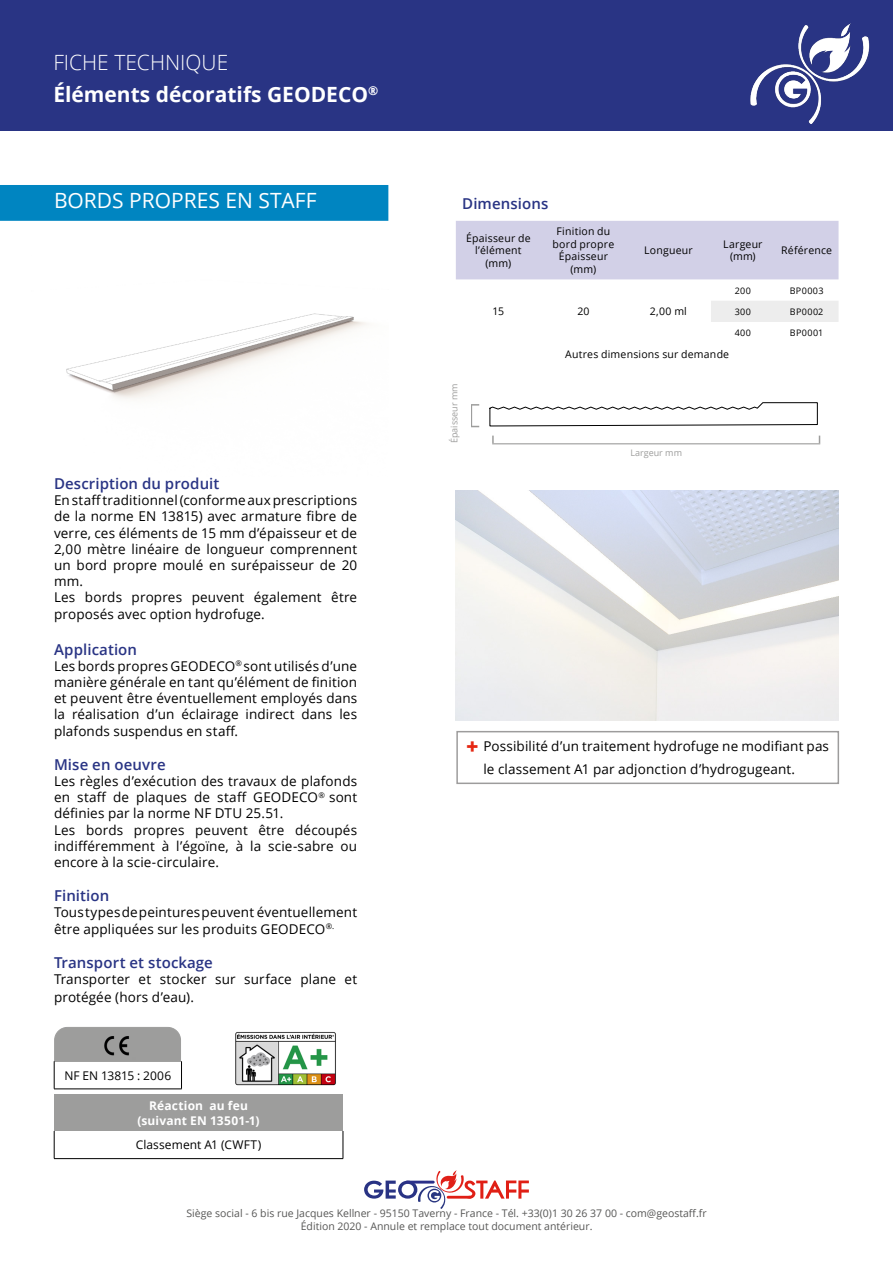
<style>
.page{position:relative;width:893px;height:1263px;background:#fff}
.page>*{position:absolute;margin:0;border:0;box-sizing:border-box;transform-origin:0 0}
.t1{font:700 21px "Open Sans";color:#fff}
.t2{font:21px "Open Sans";color:#fff}
.t3{font:300 21px "Open Sans";color:#fff}
.t4{font:600 15px "Open Sans";letter-spacing:.005em;color:#293484}
.t5{font:13.5px/16.2px "Open Sans";letter-spacing:.01em;color:#000}
.t6{font:12px "Open Sans";letter-spacing:.005em;color:#000}
.t7{font:700 12px/14.4px "Open Sans";letter-spacing:.015em;color:#fff;text-align:center}
.t8{font:10.5px/12.6px "Open Sans";color:#575756;text-align:center}
.t9{font:10.5px/12.6px "Open Sans";letter-spacing:.02em;color:#000;text-align:center}
.t10{font:9px "Open Sans";letter-spacing:.04em;color:#000}
.t11{font:9px "Open Sans";color:#9d9d9c}
.s1{font-weight:800;font-size:21px;color:#e52713}
</style>
<div class="page">
<div style="left:0;top:0;width:893px;height:130px;background:#293484"></div>
<img style="left:750px;top:23px;width:120px;height:101px">
<img style="left:66px;top:313px;width:301px;height:86px">
<svg style="left:364px;top:1170px;width:165px;height:39px"></svg>
<hr style="left:447px;top:1196px;width:24px;height:2px;background:#e01f15">
<img style="left:235px;top:1032px;width:101px;height:54px">
<svg style="left:54px;top:1027px;width:128px;height:61px"></svg>
<hr style="left:54px;top:1088px;width:128px;height:1px;background:#000">
<img style="left:101px;top:1033px;width:35px;height:26px">
<div style="left:54px;top:1094px;width:289px;height:37px;background:#9d9d9c"></div>
<svg style="left:54px;top:1131px;width:1px;height:27px"></svg>
<svg style="left:343px;top:1131px;width:1px;height:27px"></svg>
<hr style="left:54px;top:1158px;width:289px;height:1px;background:#000">
<div style="left:1px;top:186px;width:387px;height:34px;background:#0085c1"></div>
<div style="left:0;top:185px;width:388px;height:36px;border:2px solid #0085c1"></div>
<div style="left:456px;top:221px;width:382px;height:58px;background:#d2d0e7"></div>
<div style="left:711px;top:301px;width:127px;height:21px;background:#ededed"></div>
<div style="left:456px;top:731px;width:383px;height:53px;border:2px solid #9d9c9c"></div>
<img style="left:456px;top:490px;width:383px;height:231px">
<svg style="left:471px;top:402px;width:350px;height:43px"></svg>
<h1 class="t3" style="left:53px;top:48px;width:176px">FICHE TECHNIQUE</h1>
<h1 class="t1" style="left:53px;top:80px;width:326px">Éléments décoratifs GEODECO<sup>®</sup></h1>
<h1 class="t2" style="left:54px;top:186px;width:264px">BORDS PROPRES EN STAFF</h1>
<p class="t4" style="left:462px;top:193px;width:88px">Dimensions</p>
<p class="t9" style="left:466px;top:231px;width:66px">Épaisseur de l’élément (mm)</p>
<p class="t9" style="left:553px;top:225px;width:63px">Finition du bord propre<br>Épaisseur (mm)</p>
<p class="t9" style="left:644px;top:244px;width:50px">Longueur</p>
<p class="t9" style="left:723px;top:237px;width:41px">Largeur (mm)</p>
<p class="t9" style="left:781px;top:244px;width:52px">Référence</p>
<p class="t9" style="left:493px;top:305px;width:13px">15</p>
<p class="t9" style="left:577px;top:305px;width:14px">20</p>
<p class="t9" style="left:650px;top:305px;width:38px">2,00 ml</p>
<p class="t10" style="left:735px;top:284px;width:18px">200</p>
<p class="t10" style="left:790px;top:284px;width:35px">BP0003</p>
<p class="t10" style="left:735px;top:305px;width:18px">300</p>
<p class="t10" style="left:790px;top:305px;width:35px">BP0002</p>
<p class="t10" style="left:735px;top:327px;width:18px">400</p>
<p class="t10" style="left:790px;top:327px;width:35px">BP0001</p>
<p class="t4" style="left:54px;top:473px;width:167px">Description du produit</p>
<p class="t5" style="left:54px;top:492px;width:305px">En staff traditionnel (conforme aux prescriptions de la norme EN 13815) avec armature fibre de verre, ces éléments de 15 mm d’épaisseur et de 2,00 mètre linéaire de longueur comprennent un bord propre moulé en surépaisseur de 20 mm.<br>Les bords propres peuvent également être proposés avec option hydrofuge.</p>
<p class="t4" style="left:54px;top:639px;width:85px">Application</p>
<p class="t5" style="left:54px;top:657px;width:305px;text-align:justify">Les bords propres GEODECO<sup>®</sup> sont utilisés d’une manière générale en tant qu’élément de finition et peuvent être éventuellement employés dans la réalisation d’un éclairage indirect dans les plafonds suspendus en staff.</p>
<p class="t4" style="left:54px;top:754px;width:113px">Mise en oeuvre</p>
<p class="t5" style="left:54px;top:773px;width:305px">Les règles d’exécution des travaux de plafonds en staff de plaques de staff GEODECO<sup>®</sup> sont définies par la norme NF DTU 25.51.<br>Les bords propres peuvent être découpés indifféremment à l’égoïne, à la scie-sabre ou encore à la scie-circulaire.</p>
<p class="t4" style="left:54px;top:885px;width:57px">Finition</p>
<p class="t5" style="left:54px;top:904px;width:305px">Tous types de peintures peuvent éventuellement être appliquées sur les produits GEODECO<sup>®.</sup></p>
<p class="t4" style="left:54px;top:952px;width:160px">Transport et stockage</p>
<p class="t5" style="left:54px;top:970px;width:305px;line-height:18px">Transporter et stocker sur surface plane et protégée (hors d’eau).</p>
<p class="t6" style="left:64px;top:1067px;width:108px">NF EN 13815 : 2006</p>
<p class="t7" style="left:137px;top:1098px;width:124px">Réaction au feu (suivant EN 13501-1)</p>
<p class="t6" style="left:136px;top:1137px;width:127px">Classement A1 (CWFT)</p>
<p class="t11" style="left:448px;top:443px;width:61px;rotate:-90deg">Épaisseur mm</p>
<p class="t9" style="left:565px;top:347px;width:165px">Autres dimensions sur demande</p>
<p class="t11" style="left:630px;top:447px;width:53px">Largeur mm</p>
<p class="t5" style="left:483px;top:735px;width:347px;line-height:22.5px;text-indent:-17px"><span class="s1">+</span> Possibilité d’un traitement hydrofuge ne modifiant pas le classement A1 par adjonction d’hydrogugeant.</p>
<p class="t8" style="left:187px;top:1206px;width:522px">Siège social - 6 bis rue Jacques Kellner - 95150 Taverny - France - Tél. +33(0)1 30 26 37 00 - com@geostaff.fr<br>Édition 2020 - Annule et remplace tout document antérieur.</p>
</div>
